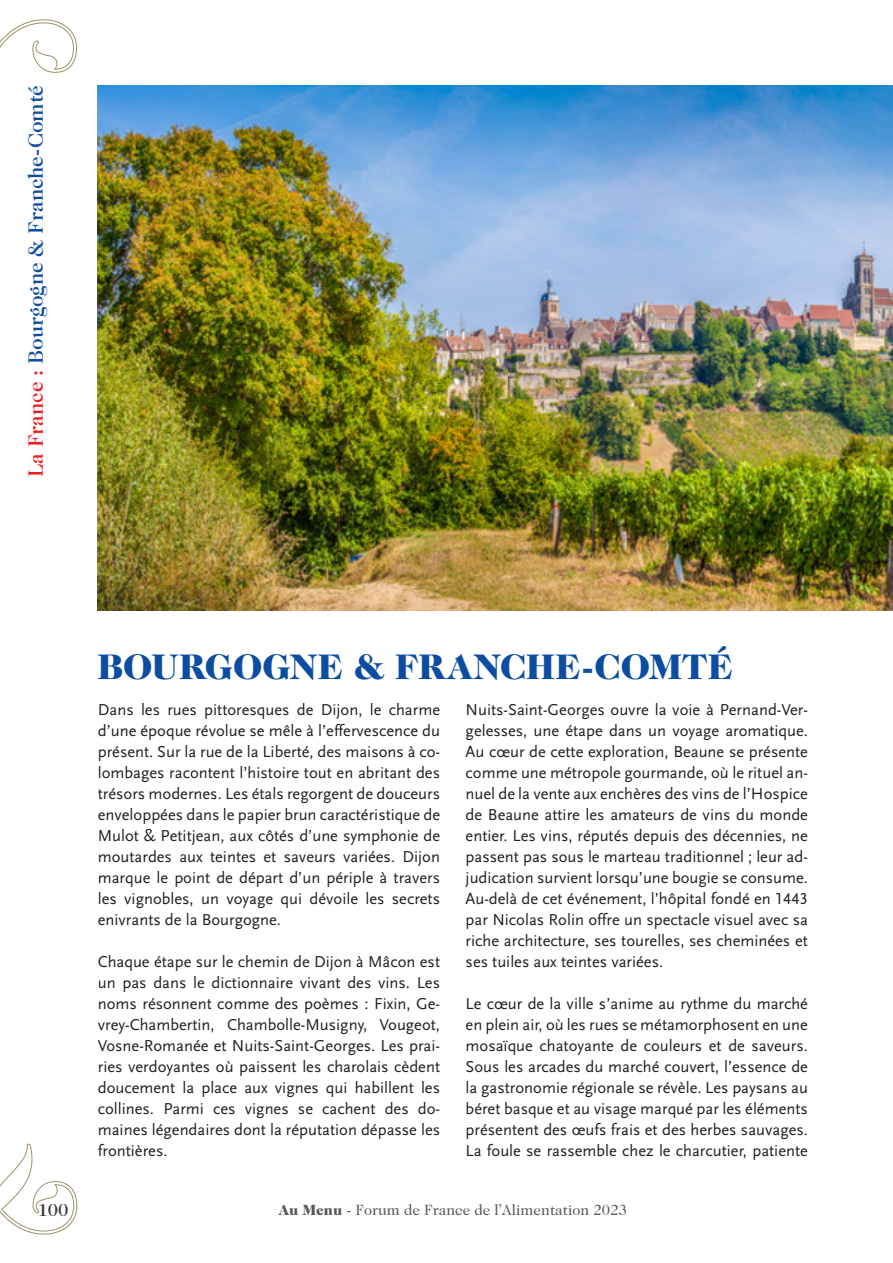
<style>
.page{position:relative;width:893px;height:1263px;background:#fff}
.page>*{position:absolute;margin:0;border:0;box-sizing:border-box;transform-origin:0 0}
.t1{font:900 36px "Caslon 224 Std";color:#0d4da1}
.t2{font:500 21px "Caslon 224 Std";letter-spacing:-.005em;color:#0d4da1}
.t3{font:500 18px "Caslon 224 Std";color:#231f20}
.t4{font:16.5px/21px "Scala Sans Regular LF";color:#231f20;text-align:justify}
.t5{font:15px "Caslon 224 Std";color:#57585a}
.s1{color:#ee1d23}
.s2{font-weight:900}
</style>
<div class="page">
<svg style="left:0;top:1144px;width:77px;height:91px"></svg>
<svg style="left:0;top:19px;width:77px;height:54px"></svg>
<img style="left:98px;top:85px;width:795px;height:525px">
<p class="t2" style="left:24px;top:477px;width:394px;rotate:-90deg"><span class="s1">La France :</span> Bourgogne &amp; Franche-Comté</p>
<h1 class="t1" style="left:98px;top:646px;width:637px">BOURGOGNE &amp; FRANCHE-COMTÉ</h1>
<p class="t4" style="left:98px;top:699px;width:344px">Dans les rues pittoresques de Dijon, le charme d’une époque révolue se mêle à l’effervescence du présent. Sur la rue de la Liberté, des maisons à co&shy;lombages racontent l’histoire tout en abritant des trésors modernes. Les étals regorgent de douceurs enveloppées dans le papier brun caractéristique de Mulot &amp; Petitjean, aux côtés d’une symphonie de moutardes aux teintes et saveurs variées. Dijon marque le point de départ d’un périple à travers les vignobles, un voyage qui dévoile les secrets enivrants de la Bourgogne.</p>
<p class="t4" style="left:98px;top:952px;width:344px">Chaque étape sur le chemin de Dijon à Mâcon est un pas dans le dictionnaire vivant des vins. Les noms résonnent comme des poèmes : Fixin, Ge&shy;vrey-Chambertin, Chambolle-Musigny, Vougeot, Vosne-Romanée et Nuits-Saint-Georges. Les prai&shy;ries verdoyantes où paissent les charolais cèdent doucement la place aux vignes qui habillent les collines. Parmi ces vignes se cachent des do&shy;maines légendaires dont la réputation dépasse les frontières.</p>
<p class="t4" style="left:466px;top:700px;width:344px">Nuits-Saint-Georges ouvre la voie à Pernand-Ver&shy;gelesses, une étape dans un voyage aromatique.<br>Au cœur de cette exploration, Beaune se présente comme une métropole gourmande, où le rituel an&shy;nuel de la vente aux enchères des vins de l’Hospice de Beaune attire les amateurs de vins du monde entier. Les vins, réputés depuis des décennies, ne passent pas sous le marteau traditionnel ; leur ad&shy;judication survient lorsqu’une bougie se consume.<br>Au-delà de cet événement, l’hôpital fondé en 1443 par Nicolas Rolin offre un spectacle visuel avec sa riche architecture, ses tourelles, ses cheminées et ses tuiles aux teintes variées.</p>
<p class="t4" style="left:466px;top:994px;width:344px">Le cœur de la ville s’anime au rythme du marché en plein air, où les rues se métamorphosent en une mosaïque chatoyante de couleurs et de saveurs.<br>Sous les arcades du marché couvert, l’essence de la gastronomie régionale se révèle. Les paysans au béret basque et au visage marqué par les éléments présentent des œufs frais et des herbes sauvages.<br>La foule se rassemble chez le charcutier, patiente</p>
<p class="t3" style="left:38px;top:1200px;width:32px">100</p>
<p class="t5" style="left:279px;top:1201px;width:350px"><span class="s2">Au Menu</span> - Forum de France de l’Alimentation 2023</p>
</div>
